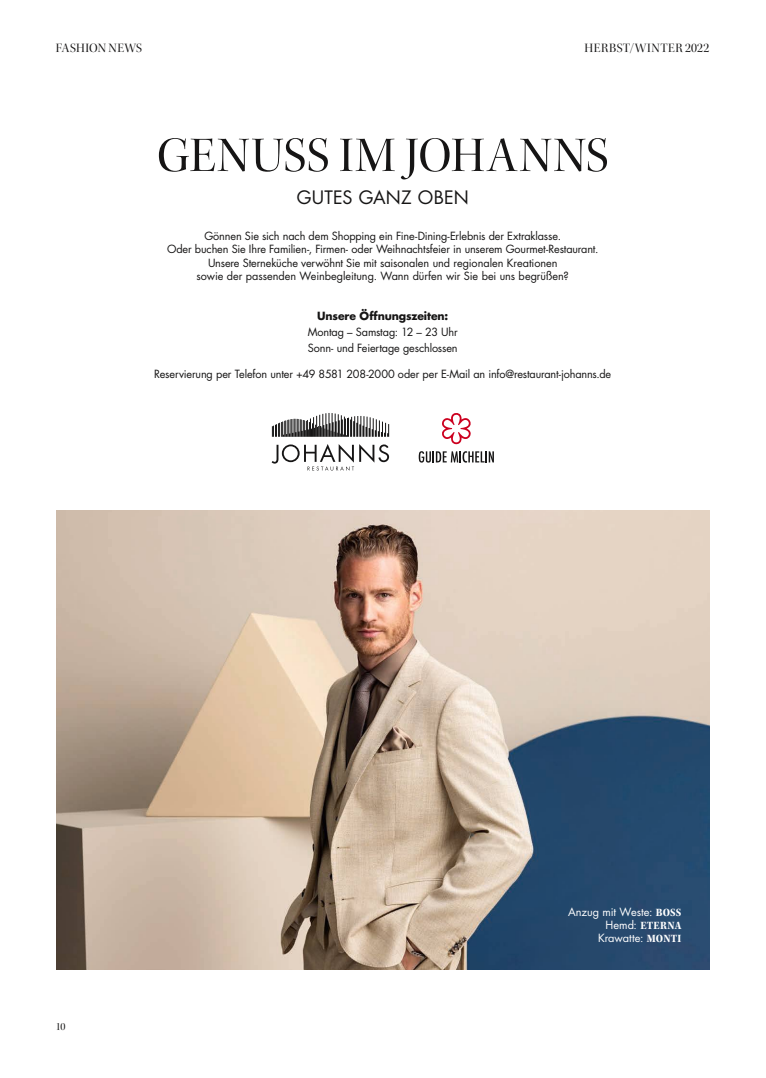
<style>
.page{position:relative;width:766px;height:1078px;background:#fff}
.page>*{position:absolute;margin:0;border:0;box-sizing:border-box;transform-origin:0 0}
.t1{font:50px "Kepler Std Disp";letter-spacing:.015em;color:#161515}
.t2{font:18px "Futura Std";letter-spacing:.01em;color:#161515}
.t3{font:13px "Kepler Std Disp";letter-spacing:.025em;color:#161515}
.t4{font:11.5px "Kepler Std Bold Scn";letter-spacing:.02em;color:#fff}
.t5{font:11px/13.2px "Futura Std";letter-spacing:-.01em;color:#161515;text-align:center}
.t6{font:11px "Futura Std";color:#fff}
.t7{font:700 11px "Futura Std";letter-spacing:-.01em;color:#161515}
.t8{font:11px "Kepler Std Disp";color:#161515}
.s1{font-size:13.3px}
.s2{font-family:"Kepler Std Bold Scn";font-size:11.5px}
.s3{font-family:"Futura Std";font-size:11px}
</style>
<div class="page">
<svg style="left:272px;top:413px;width:117px;height:23px"></svg>
<svg style="left:271px;top:444px;width:118px;height:26px"></svg>
<svg style="left:418px;top:451px;width:76px;height:11px"></svg>
<svg style="left:442px;top:413px;width:29px;height:31px"></svg>
<img style="left:56px;top:510px;width:653px;height:459px">
<p class="t3" style="left:56px;top:41px;width:88px">FASHION NEWS</p>
<p class="t3" style="left:584px;top:41px;width:126px">HERBST/WINTER <span class="s1">2022</span></p>
<h1 class="t1" style="left:157px;top:127px;width:453px">GENUSS IM JOHANNS</h1>
<h2 class="t2" style="left:296px;top:185px;width:173px">GUTES GANZ OBEN</h2>
<p class="t5" style="left:167px;top:230px;width:433px">Gönnen Sie sich nach dem Shopping ein Fine-Dining-Erlebnis der Extraklasse.<br>Oder buchen Sie Ihre Familien-, Firmen- oder Weihnachtsfeier in unserem Gourmet-Restaurant.<br>Unsere Sterneküche verwöhnt Sie mit saisonalen und regionalen Kreationen<br>sowie der passenden Weinbegleitung. Wann dürfen wir Sie bei uns begrüßen?</p>
<p class="t7" style="left:317px;top:308px;width:132px">Unsere Öffnungszeiten:</p>
<p class="t5" style="left:308px;top:323px;width:151px;line-height:16px;text-align:left">Montag – Samstag: 12 – 23 Uhr<br>Sonn- und Feiertage geschlossen</p>
<p class="t5" style="left:154px;top:367px;width:458px">Reservierung per Telefon unter +49 8581 208-2000 oder per E-Mail an info@restaurant-johanns.de</p>
<p class="t8" style="left:56px;top:1019px;width:11px">10</p>
<p class="t6" style="left:568px;top:904px;width:115px">Anzug mit Weste: <span class="s2">BOSS</span></p>
<p class="t4" style="left:605px;top:918px;width:77px"><span class="s3">Hemd:</span> ETERNA</p>
<p class="t6" style="left:598px;top:930px;width:85px">Krawatte: <span class="s2">MONTI</span></p>
</div>
